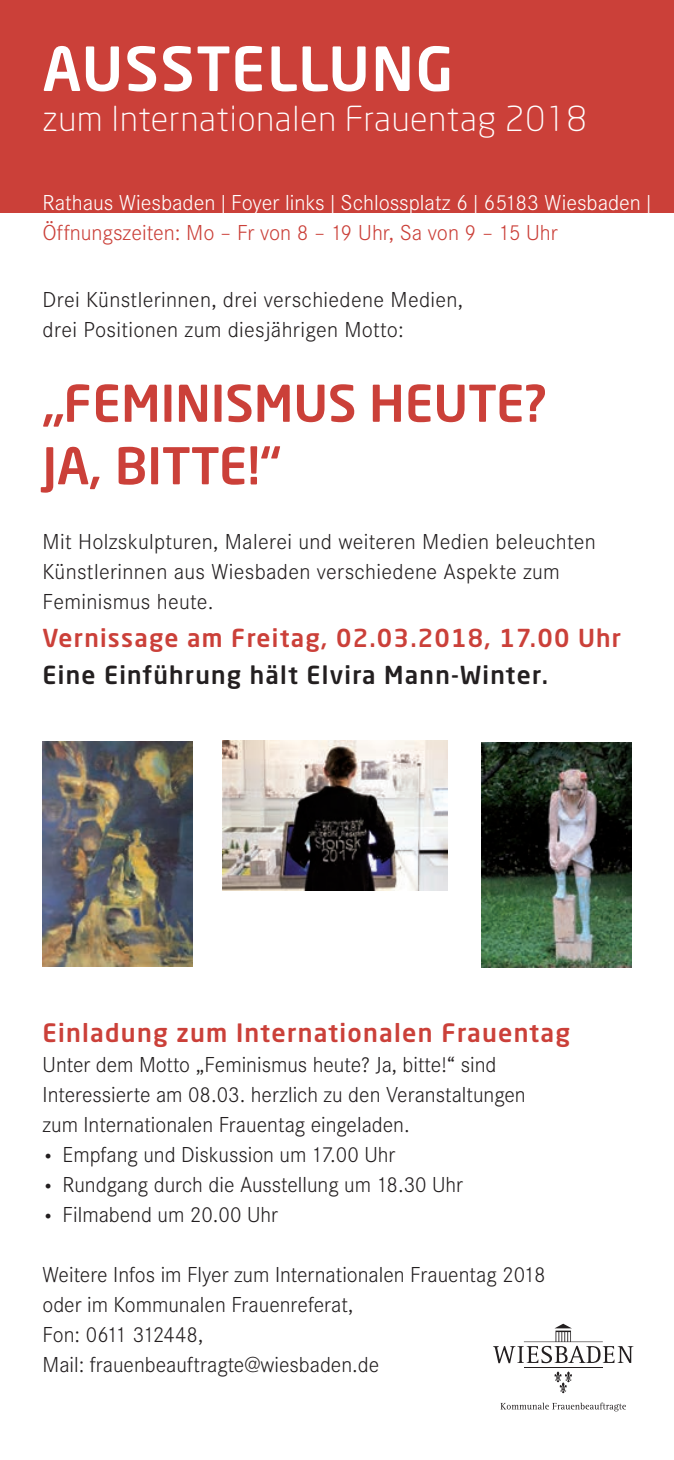
<style>
.page{position:relative;width:674px;height:1460px;background:#fff}
.page>*{position:absolute;margin:0;border:0;box-sizing:border-box;transform-origin:0 0}
.t1{font:500 60px "Neo Sans Std";letter-spacing:.025em;color:#fff}
.t2{font:500 50px/62.5px "Neo Sans Std";color:#cb4039}
.t3{font:300 34px "Neo Sans";letter-spacing:.025em;color:#fff}
.t4{font:500 25px "Neo Sans Std";letter-spacing:.05em;color:#cb4039}
.t5{font:500 24.5px "Neo Sans Std";letter-spacing:.05em;color:#cb4039}
.t6{font:500 24.5px "Neo Sans Std";letter-spacing:.05em;color:#231f20}
.t7{font:300 22.5px/30px "Corporate S";color:#231f20}
.t8{font:300 22.5px "Corporate S";color:#fff}
.t9{font:300 22.5px "Corporate S";color:#cb4039}
.s1{font-size:17.5px}
</style>
<div class="page">
<div style="left:0;top:0;width:673px;height:213px;background:#cb4039"></div>
<img style="left:222px;top:740px;width:225px;height:150px">
<img style="left:43px;top:742px;width:150px;height:224px">
<img style="left:481px;top:742px;width:150px;height:225px">
<hr style="left:523px;top:1367px;width:79px;height:1px;background:#231f20">
<svg style="left:493px;top:1324px;width:140px;height:39px"></svg>
<svg style="left:554px;top:1371px;width:18px;height:22px"></svg>
<svg style="left:500px;top:1403px;width:125px;height:8px"></svg>
<h1 class="t1" style="left:43px;top:45px;width:412px">AUSSTELLUNG</h1>
<h3 class="t3" style="left:43px;top:106px;width:545px">zum Internationalen Frauentag 2018</h3>
<p class="t8" style="left:43px;top:190px;width:613px">Rathaus Wiesbaden|Foyer links|Schlossplatz 6|65183 Wiesbaden|</p>
<p class="t9" style="left:43px;top:220px;width:516px">Öffnungszeiten: Mo – Fr von 8 – 19 Uhr, Sa von 9 – 15 Uhr</p>
<p class="t7" style="left:43px;top:284px;width:422px">Drei Künstlerinnen, drei verschiedene Medien, drei Positionen zum diesjährigen Motto:</p>
<h2 class="t2" style="left:43px;top:376px;width:505px">„FEMINISMUS HEUTE?<br>JA, BITTE!“</h2>
<p class="t7" style="left:43px;top:527px;width:554px">Mit Holzskulpturen, Malerei und weiteren Medien beleuchten<br>Künstlerinnen aus Wiesbaden verschiedene Aspekte zum<br>Feminismus heute.</p>
<p class="t5" style="left:43px;top:628px;width:579px">Vernissage am Freitag, 02.03.2018, 17.00 Uhr</p>
<p class="t6" style="left:43px;top:666px;width:506px">Eine Einführung hält Elvira Mann-Winter.</p>
<p class="t4" style="left:43px;top:1023px;width:529px">Einladung zum Internationalen Frauentag</p>
<p class="t7" style="left:43px;top:1049px;width:484px">Unter dem Motto „Feminismus heute? Ja, bitte!“ sind<br>Interessierte am 08.03. herzlich zu den Veranstaltungen zum Internationalen Frauentag eingeladen.</p>
<p class="t7" style="left:43px;top:1139px;width:354px"><span class="s1">•</span> Empfang und Diskussion um 17.00 Uhr</p>
<p class="t7" style="left:43px;top:1169px;width:422px"><span class="s1">•</span> Rundgang durch die Ausstellung um 18.30 Uhr</p>
<p class="t7" style="left:43px;top:1199px;width:237px"><span class="s1">•</span> Filmabend um 20.00 Uhr</p>
<p class="t7" style="left:43px;top:1259px;width:504px">Weitere Infos im Flyer zum Internationalen Frauentag 2018 oder im Kommunalen Frauenreferat,<br>Fon: 0611 312448,<br>Mail: frauenbeauftragte@wiesbaden.de</p>
</div>
